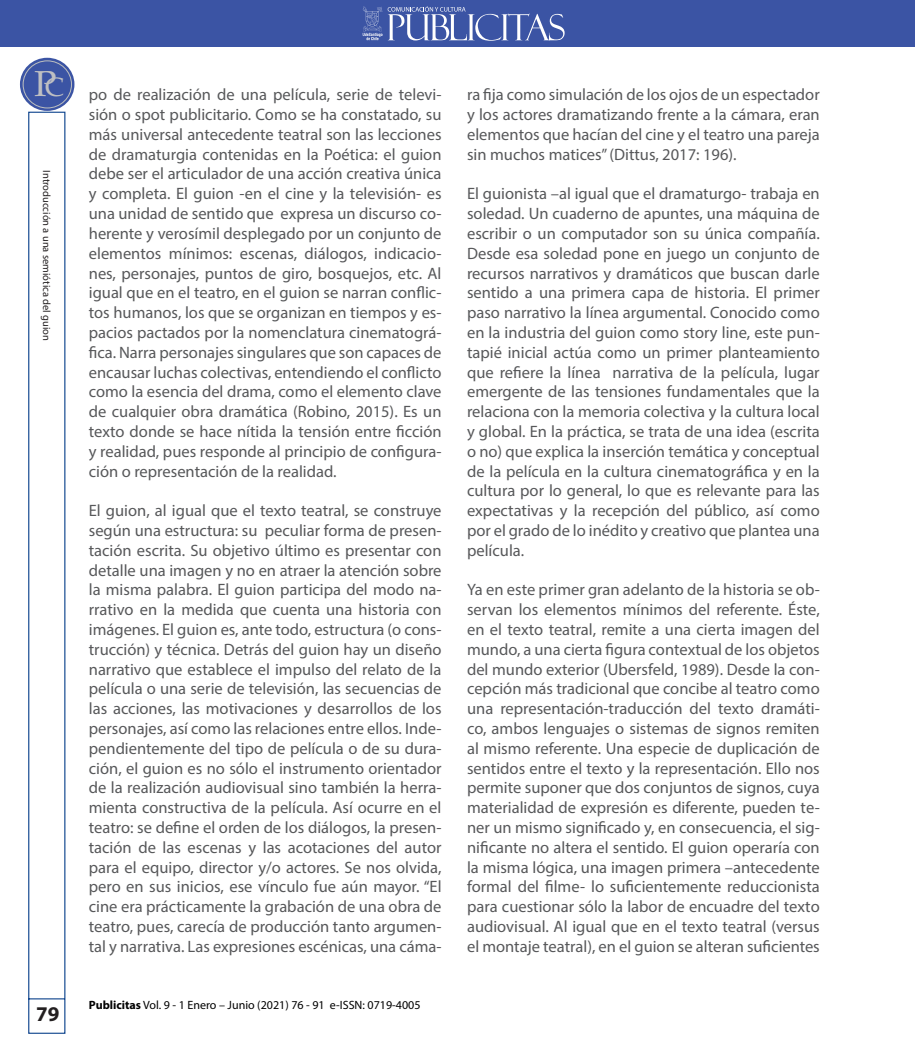
<style>
.page{position:relative;width:915px;height:1042px;background:#fff}
.page>*{position:absolute;margin:0;border:0;box-sizing:border-box;transform-origin:0 0}
.t1{font:36.3px "Palatino Linotype";color:#bebfc2}
.t2{font:700 21px "Myriad Pro";color:#231f20}
.t3{font:16.5px/19.8px "Myriad Pro";color:#57585a;text-align:justify}
.t4{font:12px "Myriad Pro";color:#000}
.t5{font:10.5px "Myriad Pro";color:#231f20}
.s1{font-size:26.55px}
.s2{font-weight:700}
</style>
<div class="page">
<div style="left:0;top:0;width:914px;height:47px;background:#3b54a4"></div>
<div style="left:20px;top:58px;width:54px;height:53px;background:#3b54a4;border-radius:50%"></div>
<div style="left:23px;top:60px;width:49px;height:48px;border:1px solid #bdbfbf;border-radius:50%"></div>
<svg style="left:28px;top:111px;width:38px;height:923px"></svg>
<svg style="left:362px;top:6px;width:202px;height:35px"></svg>
<h1 class="t1" style="left:34px;top:58px;width:32px">P<span class="s1">C</span></h1>
<p class="t5" style="left:53px;top:170px;width:172px;rotate:90deg">Introducción a una semiótica del guion</p>
<p class="t2" style="left:36px;top:1000px;width:25px">79</p>
<p class="t3" style="left:89px;top:85px;width:354px">po de realización de una película, serie de televi&shy;sión o spot publicitario. Como se ha constatado, su más universal antecedente teatral son las lecciones de dramaturgia contenidas en la Poética: el guion debe ser el articulador de una acción creativa única y completa. El guion -en el cine y la televisión- es una unidad de sentido que expresa un discurso co&shy;herente y verosímil desplegado por un conjunto de elementos mínimos: escenas, diálogos, indicacio&shy;nes, personajes, puntos de giro, bosquejos, etc. Al igual que en el teatro, en el guion se narran conflic&shy;tos humanos, los que se organizan en tiempos y es&shy;pacios pactados por la nomenclatura cinematográ&shy;fica. Narra personajes singulares que son capaces de encausar luchas colectivas, entendiendo el conflicto como la esencia del drama, como el elemento clave de cualquier obra dramática (Robino, 2015). Es un texto donde se hace nítida la tensión entre ficción y realidad, pues responde al principio de configura&shy;ción o representación de la realidad.</p>
<p class="t3" style="left:89px;top:500px;width:354px">El guion, al igual que el texto teatral, se construye según una estructura: su peculiar forma de presen&shy;tación escrita. Su objetivo último es presentar con detalle una imagen y no en atraer la atención sobre la misma palabra. El guion participa del modo na&shy;rrativo en la medida que cuenta una historia con imágenes. El guion es, ante todo, estructura (o cons&shy;trucción) y técnica. Detrás del guion hay un diseño narrativo que establece el impulso del relato de la película o una serie de televisión, las secuencias de las acciones, las motivaciones y desarrollos de los personajes, así como las relaciones entre ellos. Inde&shy;pendientemente del tipo de película o de su dura&shy;ción, el guion es no sólo el instrumento orientador de la realización audiovisual sino también la herra&shy;mienta constructiva de la película. Así ocurre en el teatro: se define el orden de los diálogos, la presen&shy;tación de las escenas y las acotaciones del autor para el equipo, director y/o actores. Se nos olvida, pero en sus inicios, ese vínculo fue aún mayor. “El cine era prácticamente la grabación de una obra de teatro, pues, carecía de producción tanto argumen&shy;tal y narrativa. Las expresiones escénicas, una cáma-</p>
<p class="t4" style="left:89px;top:997px;width:333px"><span class="s2">Publicitas</span> Vol. 9 - 1 Enero – Junio (2021) 76 - 91 e-ISSN: 0719-4005</p>
<p class="t3" style="left:467px;top:85px;width:354px">ra fija como simulación de los ojos de un espectador y los actores dramatizando frente a la cámara, eran elementos que hacían del cine y el teatro una pareja sin muchos matices” (Dittus, 2017: 196).</p>
<p class="t3" style="left:467px;top:184px;width:354px">El guionista –al igual que el dramaturgo- trabaja en soledad. Un cuaderno de apuntes, una máquina de escribir o un computador son su única compañía.<br>Desde esa soledad pone en juego un conjunto de recursos narrativos y dramáticos que buscan darle sentido a una primera capa de historia. El primer paso narrativo la línea argumental. Conocido como en la industria del guion como story line, este pun&shy;tapié inicial actúa como un primer planteamiento que refiere la línea narrativa de la película, lugar emergente de las tensiones fundamentales que la relaciona con la memoria colectiva y la cultura local y global. En la práctica, se trata de una idea (escrita o no) que explica la inserción temática y conceptual de la película en la cultura cinematográfica y en la cultura por lo general, lo que es relevante para las expectativas y la recepción del público, así como por el grado de lo inédito y creativo que plantea una película.</p>
<p class="t3" style="left:467px;top:580px;width:354px">Ya en este primer gran adelanto de la historia se ob&shy;servan los elementos mínimos del referente. Éste, en el texto teatral, remite a una cierta imagen del mundo, a una cierta figura contextual de los objetos del mundo exterior (Ubersfeld, 1989). Desde la con&shy;cepción más tradicional que concibe al teatro como una representación-traducción del texto dramáti&shy;co, ambos lenguajes o sistemas de signos remiten al mismo referente. Una especie de duplicación de sentidos entre el texto y la representación. Ello nos permite suponer que dos conjuntos de signos, cuya materialidad de expresión es diferente, pueden te&shy;ner un mismo significado y, en consecuencia, el sig&shy;nificante no altera el sentido. El guion operaría con la misma lógica, una imagen primera –antecedente formal del filme- lo suficientemente reduccionista para cuestionar sólo la labor de encuadre del texto audiovisual. Al igual que en el texto teatral (versus el montaje teatral), en el guion se alteran suficientes</p>
</div>
